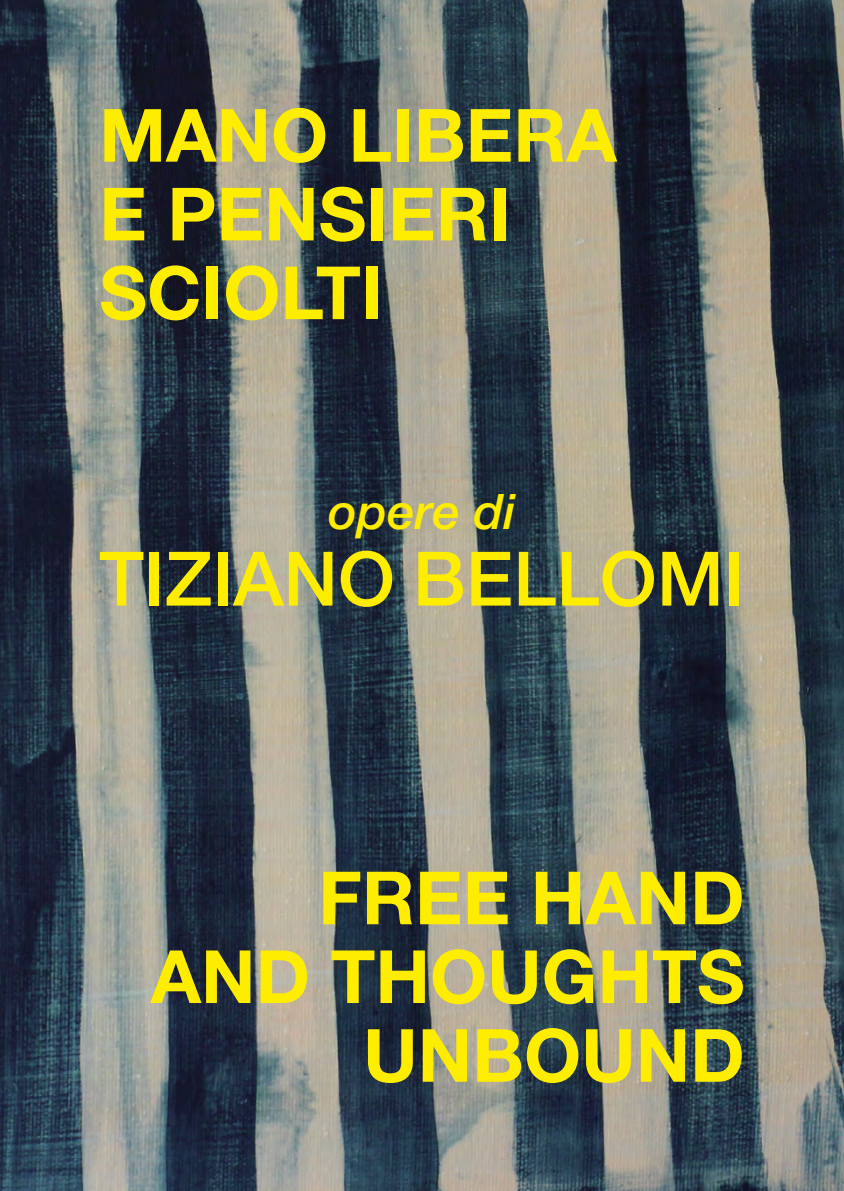
<style>
.page{position:relative;width:844px;height:1191px;background:#fff}
.page>*{position:absolute;margin:0;border:0;box-sizing:border-box;transform-origin:0 0}
.t1{font:500 75.25px "Helvetica Neue LT Std";color:#ffed00}
.t2{font:700 73.5px/78.8px "Helvetica Neue LT Std";color:#ffed00}
.t3{font:italic 500 49px "Helvetica Neue LT Std";color:#ffed00}
</style>
<div class="page">
<img style="left:0;top:0;width:843px;height:1191px">
<p class="t2" style="left:99px;top:94px;width:519px">MANO LIBERA<br>E PENSIERI<br>SCIOLTI</p>
<p class="t3" style="left:328px;top:482px;width:188px">opere di</p>
<p class="t1" style="left:99px;top:534px;width:646px">TIZIANO BELLOMI</p>
<p class="t2" style="left:151px;top:857px;width:595px;text-align:right">FREE HAND<br>AND THOUGHTS<br>UNBOUND</p>
</div>
